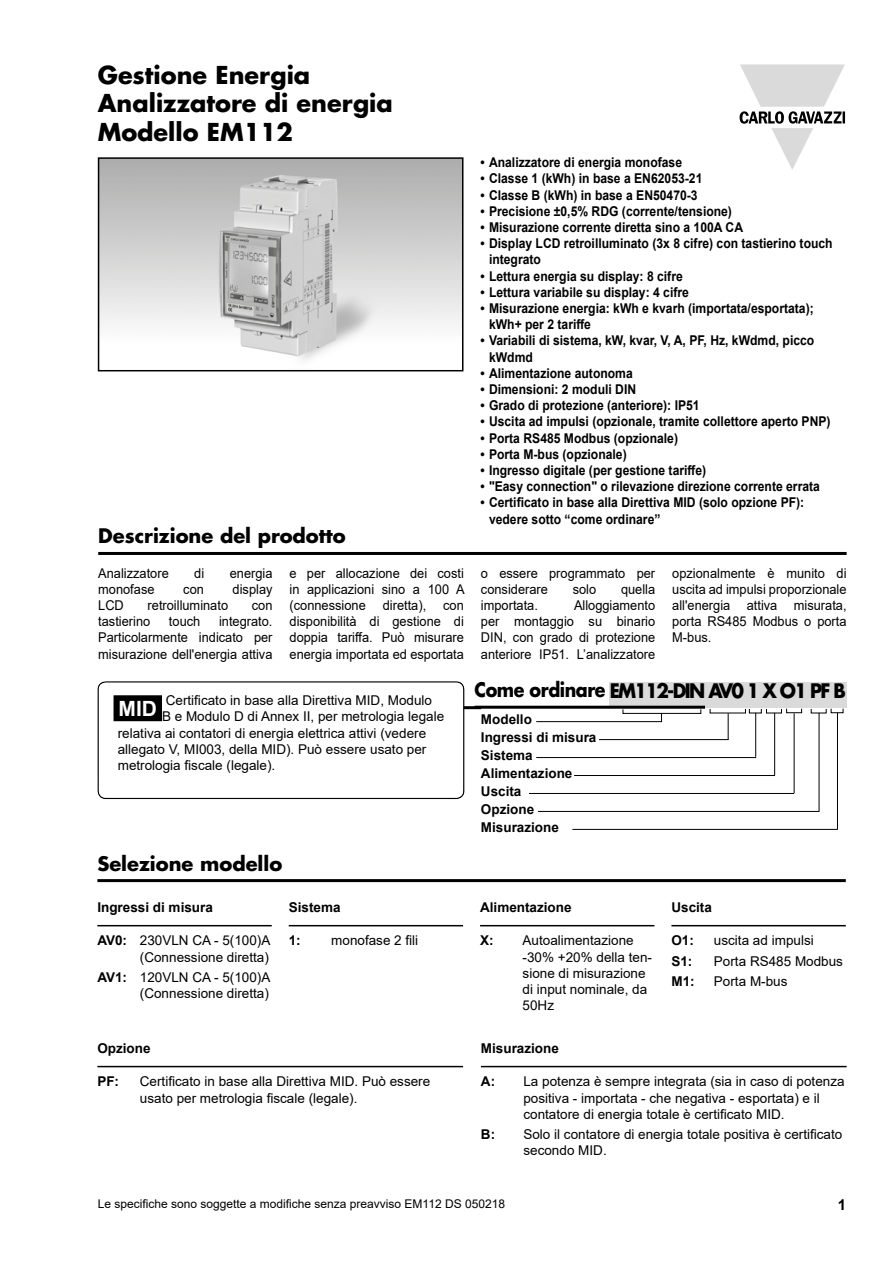
<style>
.page{position:relative;width:893px;height:1263px;background:#fff}
.page>*{position:absolute;margin:0;border:0;box-sizing:border-box;transform-origin:0 0}
.t1{font:700 24px/28.8px "Futura Std";color:#000}
.t2{font:700 21px "Arial";color:#fff}
.t3{font:700 19.5px "Futura Std";color:#000}
.t4{font:700 19.5px "Futura Std";letter-spacing:-.055em;color:#000;scale:.9 1}
.t5{font:700 15px "Arial";color:#000}
.t6{font:700 13.5px/16.2px "Arial";color:#000;scale:.9 1}
.t7{font:13.5px/16.2px "Arial";color:#000}
.t8{font:13.5px/16.2px "Arial";color:#000;text-align:justify;scale:.95 1}
.t9{font:700 13.5px/18px "Arial";color:#000}
.t10{font:12px "Arial";color:#000}
.s1{font-weight:700}
</style>
<div class="page">
<svg style="left:739px;top:64px;width:106px;height:106px"></svg>
<hr style="left:98px;top:552px;width:749px;height:3px;background:#000">
<img style="left:101px;top:160px;width:359px;height:200px">
<div style="left:98px;top:157px;width:365px;height:214px;border:2px solid #000"></div>
<div style="left:609px;top:682px;width:238px;height:26px;background:#dadada"></div>
<div style="left:114px;top:696px;width:47px;height:24px;background:#000"></div>
<div style="left:114px;top:695px;width:48px;height:26px;border:2px solid #000"></div>
<hr style="left:97px;top:879px;width:749px;height:3px;background:#000">
<div style="left:623px;top:709px;width:78px;height:5px;border:1px solid #000"></div>
<div style="left:749px;top:709px;width:13px;height:4px;border:1px solid #000"></div>
<svg style="left:728px;top:713px;width:1px;height:27px"></svg>
<hr style="left:755px;top:713px;width:1px;height:44px;background:#000">
<hr style="left:794px;top:713px;width:1px;height:80px;background:#000">
<div style="left:786px;top:708px;width:16px;height:5px;border:1px solid #000"></div>
<hr style="left:774px;top:713px;width:1px;height:62px;background:#000">
<hr style="left:819px;top:713px;width:1px;height:98px;background:#000">
<hr style="left:464px;top:706px;width:17px;height:3px;background:#000">
<div style="left:831px;top:708px;width:12px;height:5px;border:1px solid #000"></div>
<hr style="left:837px;top:713px;width:1px;height:116px;background:#000">
<hr style="left:97px;top:925px;width:175px;height:1px;background:#000">
<hr style="left:480px;top:925px;width:174px;height:1px;background:#000">
<hr style="left:671px;top:925px;width:175px;height:1px;background:#000">
<hr style="left:289px;top:925px;width:174px;height:1px;background:#000">
<hr style="left:97px;top:1066px;width:366px;height:1px;background:#000">
<hr style="left:481px;top:1066px;width:366px;height:1px;background:#000">
<hr style="left:475px;top:706px;width:230px;height:3px;background:#000">
<hr style="left:536px;top:721px;width:126px;height:1px;background:#000">
<hr style="left:599px;top:739px;width:129px;height:1px;background:#000">
<hr style="left:536px;top:757px;width:220px;height:1px;background:#000">
<hr style="left:574px;top:775px;width:201px;height:1px;background:#000">
<hr style="left:529px;top:793px;width:265px;height:1px;background:#000">
<hr style="left:538px;top:811px;width:281px;height:1px;background:#000">
<hr style="left:572px;top:829px;width:266px;height:1px;background:#000">
<h1 class="t1" style="left:98px;top:60px;width:297px">Gestione Energia<br>Analizzatore di energia<br>Modello EM112</h1>
<h3 class="t3" style="left:98px;top:523px;width:249px">Descrizione del prodotto</h3>
<p class="t8" style="left:98px;top:565px;width:76px">Analizzatore</p>
<p class="t8" style="left:194px;top:565px;width:12px">di</p>
<p class="t8" style="left:230px;top:565px;width:47px">energia</p>
<p class="t8" style="left:98px;top:581px;width:61px">monofase</p>
<p class="t8" style="left:183px;top:581px;width:23px">con</p>
<p class="t8" style="left:233px;top:581px;width:44px">display</p>
<p class="t8" style="left:98px;top:597px;width:28px">LCD</p>
<p class="t8" style="left:148px;top:597px;width:86px">retroilluminato</p>
<p class="t8" style="left:252px;top:597px;width:23px">con</p>
<p class="t8" style="left:98px;top:613px;width:56px">tastierino</p>
<p class="t8" style="left:169px;top:613px;width:35px">touch</p>
<p class="t8" style="left:290px;top:565px;width:186px">e per allocazione dei costi in applicazioni sino a 100 A (connessione</p>
<p class="t8" style="left:383px;top:597px;width:47px">diretta),</p>
<p class="t8" style="left:290px;top:597px;width:185px;text-indent:154px">con disponibilità di gestione di doppia tariffa. Può misurare energia importata ed esportata</p>
<p class="t8" style="left:98px;top:613px;width:185px;text-indent:121px">integrato.<br>Particolarmente indicato per misurazione dell'energia attiva</p>
<p class="t7" style="left:166px;top:692px;width:268px">Certificato in base alla Direttiva MID, Modulo</p>
<p class="t7" style="left:162px;top:708px;width:284px">B e Modulo D di Annex II, per metrologia legale</p>
<p class="t7" style="left:118px;top:724px;width:310px">relativa ai contatori di energia elettrica attivi (vedere</p>
<p class="t7" style="left:118px;top:741px;width:310px">allegato V, MI003, della MID). Può essere usato per</p>
<p class="t7" style="left:118px;top:757px;width:159px">metrologia fiscale (legale).</p>
<h2 class="t2" style="left:119px;top:694px;width:40px">MID</h2>
<h3 class="t3" style="left:97px;top:850px;width:186px">Selezione modello</h3>
<p class="t6" style="left:480px;top:154px;width:226px">• Analizzatore di energia monofase</p>
<p class="t6" style="left:480px;top:171px;width:248px">• Classe 1 (kWh) in base a EN62053-21</p>
<p class="t6" style="left:480px;top:187px;width:243px">• Classe B (kWh) in base a EN50470-3</p>
<p class="t6" style="left:480px;top:203px;width:281px">• Precisione ±0,5% RDG (corrente/tensione)</p>
<p class="t6" style="left:480px;top:219px;width:293px">• Misurazione corrente diretta sino a 100A CA</p>
<p class="t6" style="left:489px;top:235px;width:383px;text-indent:-9px">• Display LCD retroilluminato (3x 8 cifre) con tastierino touch integrato</p>
<p class="t6" style="left:480px;top:268px;width:226px">• Lettura energia su display: 8 cifre</p>
<p class="t6" style="left:480px;top:284px;width:233px">• Lettura variabile su display: 4 cifre</p>
<p class="t6" style="left:489px;top:300px;width:362px;text-indent:-9px">• Misurazione energia: kWh e kvarh (importata/esportata); kWh+ per 2 tariffe</p>
<p class="t6" style="left:489px;top:333px;width:363px;text-indent:-9px">• Variabili di sistema, kW, kvar, V, A, PF, Hz, kWdmd, picco kWdmd</p>
<p class="t6" style="left:480px;top:365px;width:171px">• Alimentazione autonoma</p>
<p class="t6" style="left:480px;top:381px;width:174px">• Dimensioni: 2 moduli DIN</p>
<p class="t6" style="left:480px;top:397px;width:245px">• Grado di protezione (anteriore): IP51</p>
<p class="t6" style="left:480px;top:414px;width:391px">• Uscita ad impulsi (opzionale, tramite collettore aperto PNP)</p>
<p class="t6" style="left:480px;top:430px;width:221px">• Porta RS485 Modbus (opzionale)</p>
<p class="t6" style="left:480px;top:446px;width:164px">• Porta M-bus (opzionale)</p>
<p class="t6" style="left:480px;top:462px;width:252px">• Ingresso digitale (per gestione tariffe)</p>
<p class="t6" style="left:480px;top:478px;width:379px">• "Easy connection" o rilevazione direzione corrente errata</p>
<p class="t6" style="left:489px;top:495px;width:352px;text-indent:-9px">• Certificato in base alla Direttiva MID (solo opzione PF): vedere sotto “come ordinare”</p>
<p class="t8" style="left:672px;top:565px;width:185px">opzionalmente è munito di uscita ad impulsi proporzionale all'energia attiva misurata, porta RS485 Modbus o porta M-bus.</p>
<h3 class="t4" style="left:475px;top:678px;width:414px">Come ordinare EM112-DIN AV0 1 X O1 PF B</h3>
<p class="t8" style="left:481px;top:565px;width:185px">o essere programmato per considerare</p>
<p class="t8" style="left:573px;top:581px;width:26px">solo</p>
<p class="t8" style="left:621px;top:581px;width:38px">quella</p>
<p class="t8" style="left:481px;top:597px;width:185px;text-indent:93px">Alloggiamento per montaggio su binario DIN, con grado di protezione anteriore IP51. L’analizzatore</p>
<p class="t8" style="left:481px;top:597px;width:62px">importata.</p>
<p class="t9" style="left:481px;top:710px;width:117px">Modello<br>Ingressi di misura<br>Sistema<br>Alimentazione<br>Uscita<br>Opzione<br>Misurazione</p>
<p class="t9" style="left:97px;top:898px;width:117px">Ingressi di misura</p>
<p class="t7" style="left:97px;top:932px;width:175px;text-align:right"><span class="s1">AV0:</span> 230VLN CA - 5(100)A (Connessione diretta)</p>
<p class="t7" style="left:97px;top:969px;width:175px;text-align:right"><span class="s1">AV1:</span> 120VLN CA - 5(100)A (Connessione diretta)</p>
<p class="t9" style="left:289px;top:898px;width:53px">Sistema</p>
<p class="t9" style="left:289px;top:932px;width:14px">1:</p>
<p class="t7" style="left:331px;top:932px;width:89px">monofase 2 fili</p>
<p class="t9" style="left:480px;top:898px;width:93px">Alimentazione</p>
<p class="t9" style="left:480px;top:932px;width:15px">X:</p>
<p class="t7" style="left:523px;top:932px;width:131px">Autoalimentazione -30% +20% della ten&shy;sione di misurazione di input nominale, da<br>50Hz</p>
<p class="t9" style="left:671px;top:898px;width:42px">Uscita</p>
<p class="t9" style="left:671px;top:932px;width:24px">O1:</p>
<p class="t7" style="left:714px;top:932px;width:101px">uscita ad impulsi</p>
<p class="t9" style="left:671px;top:952px;width:23px">S1:</p>
<p class="t7" style="left:714px;top:953px;width:131px">Porta RS485 Modbus</p>
<p class="t9" style="left:671px;top:973px;width:25px">M1:</p>
<p class="t7" style="left:714px;top:973px;width:75px">Porta M-bus</p>
<p class="t9" style="left:97px;top:1039px;width:55px">Opzione</p>
<p class="t9" style="left:97px;top:1073px;width:23px">PF:</p>
<p class="t7" style="left:140px;top:1073px;width:292px">Certificato in base alla Direttiva MID. Può essere usato per metrologia fiscale (legale).</p>
<p class="t9" style="left:481px;top:1039px;width:80px">Misurazione</p>
<p class="t9" style="left:481px;top:1073px;width:16px">A:</p>
<p class="t7" style="left:523px;top:1073px;width:323px">La potenza è sempre integrata (sia in caso di potenza positiva - importata - che negativa - esportata) e il contatore di energia totale è certificato MID.</p>
<p class="t9" style="left:481px;top:1125px;width:16px">B:</p>
<p class="t7" style="left:523px;top:1126px;width:320px">Solo il contatore di energia totale positiva è certificato secondo MID.</p>
<p class="t10" style="left:98px;top:1195px;width:409px">Le specifiche sono soggette a modifiche senza preavviso EM112 DS 050218</p>
<p class="t5" style="left:838px;top:1194px;width:10px">1</p>
</div>
